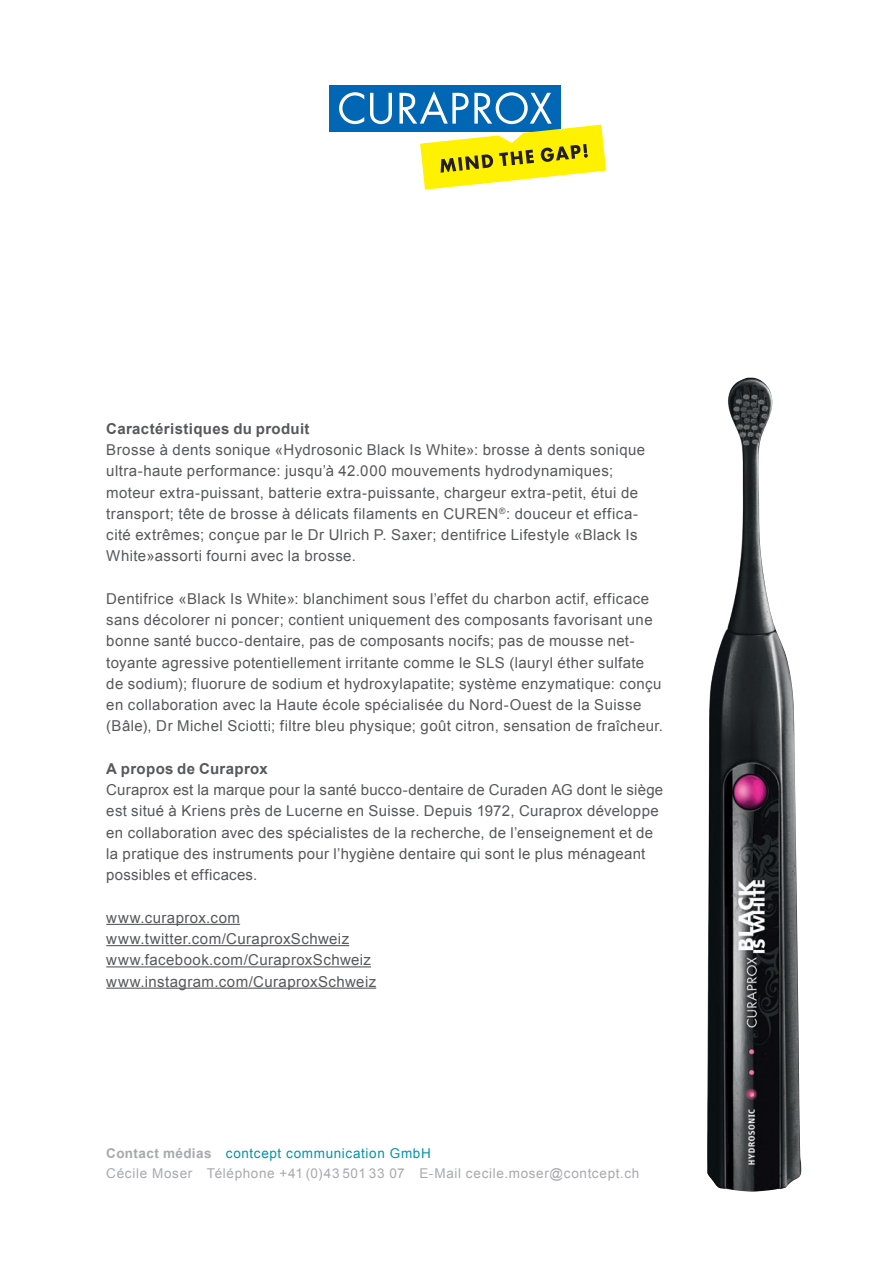
<style>
.page{position:relative;width:893px;height:1263px;background:#fff}
.page>*{position:absolute;margin:0;border:0;box-sizing:border-box;transform-origin:0 0}
.Fliesstext{font:15px/21.3px "Arial";letter-spacing:.025em;color:#57585a}
.Lead___Untertitel{font:700 15px "Arial";letter-spacing:.025em;color:#57585a}
.Legende_Absender{font:13.5px/19.5px "Arial";letter-spacing:.05em;color:#a8a9ad}
.s1{font-weight:700}
.s2{color:#0093ac}
</style>
<div class="page">
<div style="left:330px;top:85px;width:231px;height:46px;background:#0166b3"></div>
<svg style="left:339px;top:91px;width:267px;height:99px"></svg>
<hr style="left:106px;top:924px;width:134px;height:1px;background:#57585a">
<hr style="left:106px;top:945px;width:243px;height:1px;background:#57585a">
<hr style="left:106px;top:966px;width:265px;height:1px;background:#57585a">
<hr style="left:106px;top:987px;width:270px;height:2px;background:#57585a">
<img style="left:707px;top:378px;width:95px;height:814px">
<p class="Lead___Untertitel" style="left:106px;top:418px;width:205px">Caractéristiques du produit</p>
<p class="Fliesstext" style="left:106px;top:439px;width:540px">Brosse à dents sonique «Hydrosonic Black Is White»: brosse à dents sonique ultra-haute performance: jusqu’à 42.000 mouvements hydrodynamiques; moteur extra-puissant, batterie extra-puissante, chargeur extra-petit, étui de transport; tête de brosse à délicats filaments en CUREN<sup>®</sup>: douceur et effica&shy;cité extrêmes; conçue par le Dr Ulrich P. Saxer; dentifrice Lifestyle «Black Is White»assorti fourni avec la brosse.</p>
<p class="Fliesstext" style="left:106px;top:588px;width:558px">Dentifrice «Black Is White»: blanchiment sous l’effet du charbon actif, efficace sans décolorer ni poncer; contient uniquement des composants favorisant une bonne santé bucco-dentaire, pas de composants nocifs; pas de mousse net&shy;toyante agressive potentiellement irritante comme le SLS (lauryl éther sulfate de sodium); fluorure de sodium et hydroxylapatite; système enzymatique: conçu en collaboration avec la Haute école spécialisée du Nord-Ouest de la Suisse (Bâle), Dr Michel Sciotti; filtre bleu physique; goût citron, sensation de fraîcheur.</p>
<p class="Lead___Untertitel" style="left:106px;top:759px;width:163px">A propos de Curaprox</p>
<p class="Fliesstext" style="left:106px;top:779px;width:558px">Curaprox est la marque pour la santé bucco-dentaire de Curaden AG dont le siège est situé à Kriens près de Lucerne en Suisse. Depuis 1972, Curaprox développe en collaboration avec des spécialistes de la recherche, de l’enseignement et de la pratique des instruments pour l’hygiène dentaire qui sont le plus ménageant possibles et efficaces.</p>
<p class="Fliesstext" style="left:106px;top:907px;width:135px">www.curaprox.com</p>
<p class="Fliesstext" style="left:106px;top:928px;width:244px">www.twitter.com/CuraproxSchweiz</p>
<p class="Fliesstext" style="left:106px;top:949px;width:266px">www.facebook.com/CuraproxSchweiz</p>
<p class="Fliesstext" style="left:106px;top:971px;width:271px">www.instagram.com/CuraproxSchweiz</p>
<p class="Legende_Absender" style="left:106px;top:1144px;width:534px"><span class="s1">Contact médias</span> <span class="s2">contcept communication GmbH<br></span>Cécile Moser Téléphone +41 (0)43 501 33 07 E-Mail cecile.moser@contcept.ch</p>
</div>
